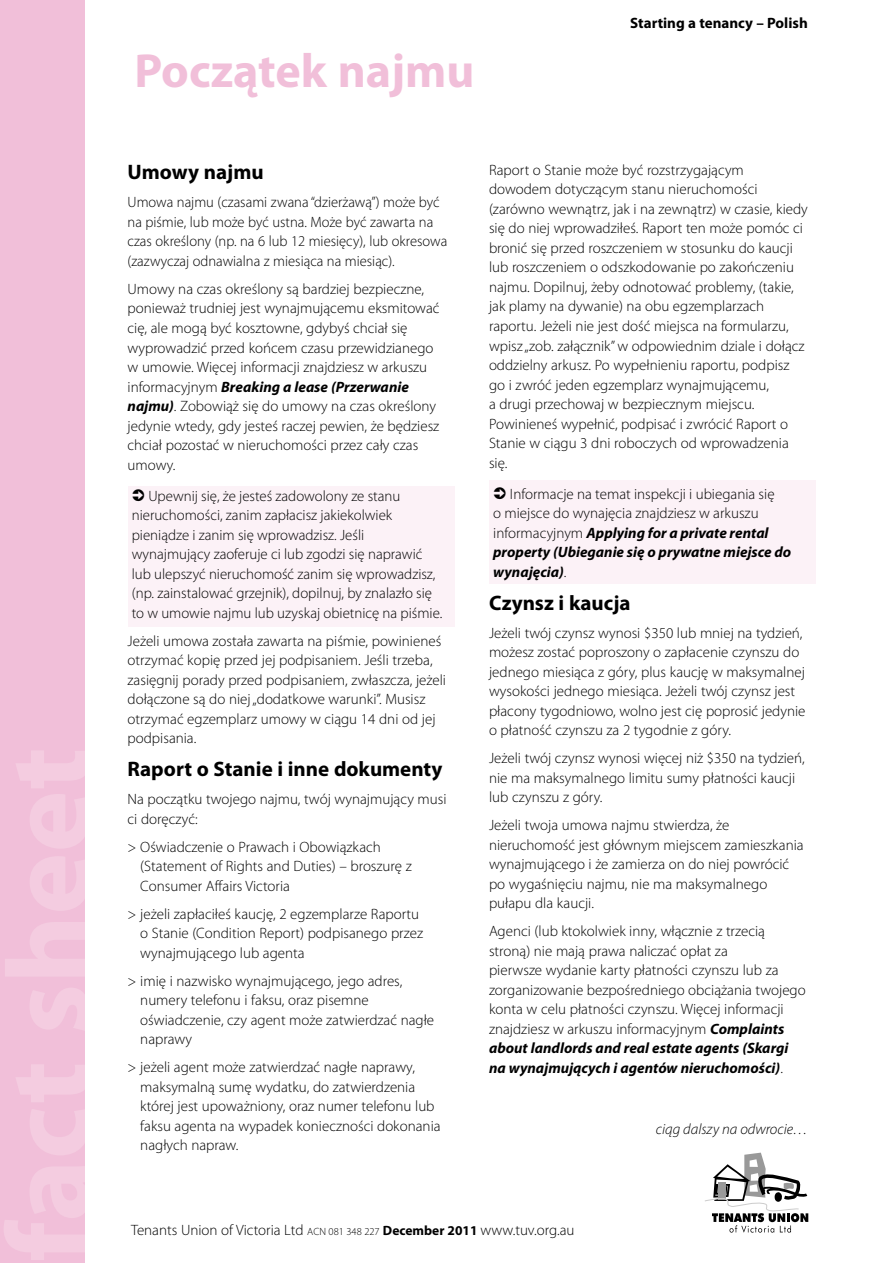
<style>
.page{position:relative;width:893px;height:1263px;background:#fff}
.page>*{position:absolute;margin:0;border:0;box-sizing:border-box;transform-origin:0 0}
.t1{font:700 48px "Myriad Pro";color:#f1bfd9}
.t2{font:700 21px "Myriad Pro";color:#000}
.t3{font:300 15px/19.5px "Myriad Pro";color:#000}
.t4{font:700 15px "Myriad Pro";color:#000}
.t5{font:italic 300 15px "Myriad Pro";color:#000}
.s1{font-weight:700;font-style:italic}
.s2{font-size:10.5px}
.s3{font-weight:700;font-size:13.5px}
</style>
<div class="page">
<div style="left:128px;top:486px;width:326px;height:140px;background:#fcf2f7"></div>
<div style="left:0;top:0;width:85px;height:1263px;background:#f1bfd9"></div>
<svg style="left:705px;top:1152px;width:103px;height:81px"></svg>
<svg style="left:133px;top:489px;width:11px;height:12px"></svg>
<div style="left:489px;top:480px;width:327px;height:103px;background:#fcf2f7"></div>
<h1 class="t1" style="left:135px;top:40px;width:341px">Początek najmu</h1>
<p class="t4" style="left:630px;top:13px;width:179px">Starting a tenancy – Polish</p>
<h2 class="t2" style="left:128px;top:159px;width:138px">Umowy najmu</h2>
<p class="t3" style="left:128px;top:193px;width:321px">Umowa najmu (czasami zwana “dzierżawą”) może być na piśmie, lub może być ustna. Może być zawarta na czas określony (np. na 6 lub 12 miesięcy), lub okresowa (zazwyczaj odnawialna z miesiąca na miesiąc).</p>
<p class="t3" style="left:128px;top:279px;width:313px">Umowy na czas określony są bardziej bezpieczne, ponieważ trudniej jest wynajmującemu eksmitować cię, ale mogą być kosztowne, gdybyś chciał się wyprowadzić przed końcem czasu przewidzianego w umowie. Więcej informacji znajdziesz w arkuszu informacyjnym <span class="s1">Breaking a lease (Przerwanie najmu)</span>. Zobowiąż się do umowy na czas określony jedynie wtedy, gdy jesteś raczej pewien, że będziesz chciał pozostać w nieruchomości przez cały czas umowy.</p>
<p class="t3" style="left:132px;top:486px;width:312px;text-indent:17px">Upewnij się, że jesteś zadowolony ze stanu nieruchomości, zanim zapłacisz jakiekolwiek pieniądze i zanim się wprowadzisz. Jeśli wynajmujący zaoferuje ci lub zgodzi się naprawić lub ulepszyć nieruchomość zanim się wprowadzisz, (np. zainstalować grzejnik), dopilnuj, by znalazło się to w umowie najmu lub uzyskaj obietnicę na piśmie.</p>
<p class="t3" style="left:128px;top:631px;width:320px">Jeżeli umowa została zawarta na piśmie, powinieneś otrzymać kopię przed jej podpisaniem. Jeśli trzeba, zasięgnij porady przed podpisaniem, zwłaszcza, jeżeli dołączone są do niej „dodatkowe warunki”. Musisz otrzymać egzemplarz umowy w ciągu 14 dni od jej podpisania.</p>
<h2 class="t2" style="left:128px;top:755px;width:316px">Raport o Stanie i inne dokumenty</h2>
<p class="t3" style="left:128px;top:789px;width:320px">Na początku twojego najmu, twój wynajmujący musi ci doręczyć:</p>
<p class="t3" style="left:140px;top:837px;width:273px;text-indent:-13px">&gt; Oświadczenie o Prawach i Obowiązkach (Statement of Rights and Duties) – broszurę z<br>Consumer Affairs Victoria</p>
<p class="t3" style="left:140px;top:904px;width:284px;text-indent:-13px">&gt; jeżeli zapłaciłeś kaucję, 2 egzemplarze Raportu o Stanie (Condition Report) podpisanego przez wynajmującego lub agenta</p>
<p class="t3" style="left:140px;top:971px;width:295px;text-indent:-13px">&gt; imię i nazwisko wynajmującego, jego adres, numery telefonu i faksu, oraz pisemne oświadczenie, czy agent może zatwierdzać nagłe naprawy</p>
<p class="t3" style="left:140px;top:1057px;width:302px;text-indent:-13px">&gt; jeżeli agent może zatwierdzać nagłe naprawy, maksymalną sumę wydatku, do zatwierdzenia której jest upoważniony, oraz numer telefonu lub faksu agenta na wypadek konieczności dokonania nagłych napraw.</p>
<p class="t3" style="left:489px;top:160px;width:320px">Raport o Stanie może być rozstrzygającym dowodem dotyczącym stanu nieruchomości (zarówno wewnątrz, jak i na zewnątrz) w czasie, kiedy się do niej wprowadziłeś. Raport ten może pomóc ci bronić się przed roszczeniem w stosunku do kaucji lub roszczeniem o odszkodowanie po zakończeniu najmu. Dopilnuj, żeby odnotować problemy, (takie, jak plamy na dywanie) na obu egzemplarzach raportu. Jeżeli nie jest dość miejsca na formularzu, wpisz „zob. załącznik” w odpowiednim dziale i dołącz oddzielny arkusz. Po wypełnieniu raportu, podpisz go i zwróć jeden egzemplarz wynajmującemu,<br>a drugi przechowaj w bezpiecznym miejscu.<br>Powinieneś wypełnić, podpisać i zwrócić Raport o Stanie w ciągu 3 dni roboczych od wprowadzenia się.</p>
<p class="t3" style="left:493px;top:484px;width:300px;text-indent:17px">Informacje na temat inspekcji i ubiegania się<br>o miejsce do wynajęcia znajdziesz w arkuszu informacyjnym <span class="s1">Applying for a private rental property (Ubieganie się o prywatne miejsce do wynajęcia)</span>.</p>
<h2 class="t2" style="left:489px;top:589px;width:143px">Czynsz i kaucja</h2>
<p class="t3" style="left:489px;top:623px;width:318px">Jeżeli twój czynsz wynosi $350 lub mniej na tydzień, możesz zostać poproszony o zapłacenie czynszu do jednego miesiąca z góry, plus kaucję w maksymalnej wysokości jednego miesiąca. Jeżeli twój czynsz jest płacony tygodniowo, wolno jest cię poprosić jedynie o płatność czynszu za 2 tygodnie z góry.</p>
<p class="t3" style="left:489px;top:748px;width:317px">Jeżeli twój czynsz wynosi więcej niż $350 na tydzień, nie ma maksymalnego limitu sumy płatności kaucji lub czynszu z góry.</p>
<p class="t3" style="left:489px;top:815px;width:316px">Jeżeli twoja umowa najmu stwierdza, że nieruchomość jest głównym miejscem zamieszkania wynajmującego i że zamierza on do niej powrócić po wygaśnięciu najmu, nie ma maksymalnego pułapu dla kaucji.</p>
<p class="t3" style="left:489px;top:921px;width:318px">Agenci (lub ktokolwiek inny, włącznie z trzecią stroną) nie mają prawa naliczać opłat za<br>pierwsze wydanie karty płatności czynszu lub za zorganizowanie bezpośredniego obciążania twojego konta w celu płatności czynszu. Więcej informacji znajdziesz w arkuszu informacyjnym <span class="s1">Complaints about landlords and real estate agents (Skargi na wynajmujących i agentów nieruchomości)</span>.</p>
<p class="t5" style="left:656px;top:1120px;width:154px">ciąg dalszy na odwrocie…</p>
<p class="t3" style="left:131px;top:1220px;width:445px">Tenants Union of Victoria Ltd <span class="s2">ACN 081 348 227</span> <span class="s3">December 2011</span> www.tuv.org.au</p>
</div>
